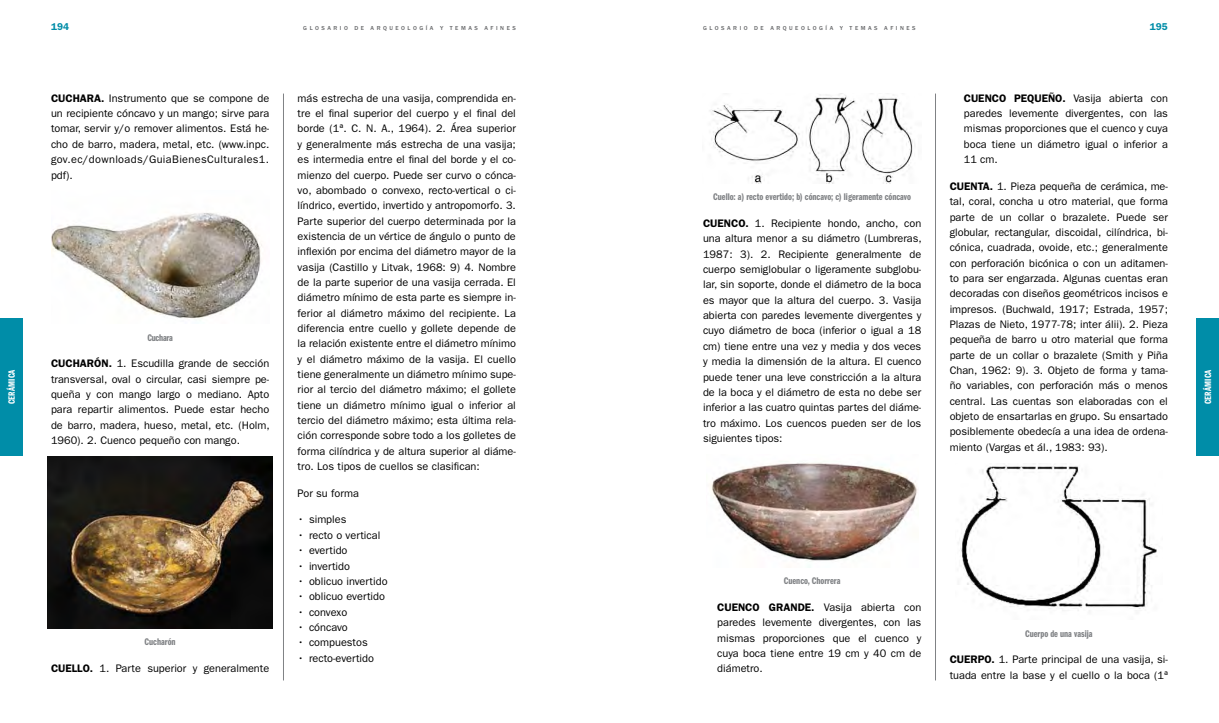
<style>
.page{position:relative;width:1219px;height:723px;background:#fff}
.page>*{position:absolute;margin:0;border:0;box-sizing:border-box;transform-origin:0 0}
.t1{font:11px/15.3px "Franklin Gothic";color:#000;text-align:justify}
.t2{font:10px "Franklin Gothic Demi Cmpr";color:#808285}
.t3{font:10px "Franklin Gothic Demi Cmpr";letter-spacing:-.02em;color:#808285}
.t4{font:600 10px "Franklin Gothic";letter-spacing:.01em;color:#008da8}
.t5{font:9.5px "Franklin Gothic Demi Cmpr";letter-spacing:.01em;color:#fff}
.t6{font:500 6px "Franklin Gothic";letter-spacing:.425em;color:#636466}
.s1{font-weight:600}
</style>
<div class="page">
<hr style="left:283px;top:94px;width:1px;height:586px;background:#808285">
<div style="left:0;top:318px;width:23px;height:138px;background:#008da8"></div>
<hr style="left:935px;top:94px;width:1px;height:586px;background:#808285">
<div style="left:1196px;top:318px;width:23px;height:138px;background:#008da8"></div>
<img style="left:51px;top:213px;width:211px;height:106px">
<img style="left:47px;top:456px;width:226px;height:172px">
<img style="left:960px;top:465px;width:197px;height:146px">
<img style="left:710px;top:94px;width:203px;height:90px">
<img style="left:711px;top:462px;width:207px;height:105px">
<p class="t5" style="left:7px;top:404px;width:36px;rotate:-90deg">CERÁMICA</p>
<p class="t4" style="left:51px;top:21px;width:20px">194</p>
<p class="t6" style="left:703px;top:25px;width:214px">GLOSARIO DE ARQUEOLOGÍA Y TEMAS AFINES</p>
<p class="t4" style="left:1150px;top:21px;width:20px">195</p>
<p class="t6" style="left:303px;top:25px;width:214px">GLOSARIO DE ARQUEOLOGÍA Y TEMAS AFINES</p>
<p class="t1" style="left:51px;top:90px;width:220px"><span class="s1">CUCHARA.</span> Instrumento que se compone de un recipiente cóncavo y un mango; sirve para tomar, servir y/o remover alimentos. Está he&shy;cho de barro, madera, metal, etc. (www.inpc. gov.ec/downloads/GuiaBienesCulturales1. pdf).</p>
<p class="t3" style="left:147px;top:332px;width:27px">Cuchara</p>
<p class="t1" style="left:51px;top:356px;width:220px"><span class="s1">CUCHARÓN.</span> 1. Escudilla grande de sección transversal, oval o circular, casi siempre pe&shy;queña y con mango largo o mediano. Apto para repartir alimentos. Puede estar hecho de barro, madera, hueso, metal, etc. (Holm, 1960). 2. Cuenco pequeño con mango.</p>
<p class="t2" style="left:145px;top:636px;width:33px">Cucharón</p>
<p class="t1" style="left:51px;top:660px;width:220px"><span class="s1">CUELLO.</span> 1. Parte superior y generalmente</p>
<p class="t1" style="left:298px;top:90px;width:220px">más estrecha de una vasija, comprendida en&shy;tre el final superior del cuerpo y el final del borde (1ª. C. N. A., 1964). 2. Área superior y generalmente más estrecha de una vasija; es intermedia entre el final del borde y el co&shy;mienzo del cuerpo. Puede ser curvo o cónca&shy;vo, abombado o convexo, recto-vertical o ci&shy;líndrico, evertido, invertido y antropomorfo. 3.<br>Parte superior del cuerpo determinada por la existencia de un vértice de ángulo o punto de inflexión por encima del diámetro mayor de la vasija (Castillo y Litvak, 1968: 9) 4. Nombre de la parte superior de una vasija cerrada. El diámetro mínimo de esta parte es siempre in&shy;ferior al diámetro máximo del recipiente. La diferencia entre cuello y gollete depende de la relación existente entre el diámetro mínimo y el diámetro máximo de la vasija. El cuello tiene generalmente un diámetro mínimo supe&shy;rior al tercio del diámetro máximo; el gollete tiene un diámetro mínimo igual o inferior al tercio del diámetro máximo; esta última rela&shy;ción corresponde sobre todo a los golletes de forma cilíndrica y de altura superior al diáme&shy;tro. Los tipos de cuellos se clasifican:</p>
<p class="t1" style="left:298px;top:485px;width:63px">Por su forma</p>
<p class="t1" style="left:298px;top:512px;width:50px">• simples</p>
<p class="t1" style="left:298px;top:527px;width:84px">• recto o vertical</p>
<p class="t1" style="left:298px;top:543px;width:51px">• evertido</p>
<p class="t1" style="left:298px;top:558px;width:54px">• invertido</p>
<p class="t1" style="left:298px;top:573px;width:91px">• oblicuo invertido</p>
<p class="t1" style="left:298px;top:589px;width:89px">• oblicuo evertido</p>
<p class="t1" style="left:298px;top:604px;width:51px">• convexo</p>
<p class="t1" style="left:298px;top:619px;width:52px">• cóncavo</p>
<p class="t1" style="left:298px;top:635px;width:72px">• compuestos</p>
<p class="t1" style="left:298px;top:650px;width:78px">• recto-evertido</p>
<p class="t2" style="left:713px;top:192px;width:199px">Cuello: a) recto evertido; b) cóncavo; c) ligeramente cóncavo</p>
<p class="t1" style="left:703px;top:216px;width:220px"><span class="s1">CUENCO.</span> 1. Recipiente hondo, ancho, con una altura menor a su diámetro (Lumbreras, 1987: 3). 2. Recipiente generalmente de cuerpo semiglobular o ligeramente subglobu&shy;lar, sin soporte, donde el diámetro de la boca es mayor que la altura del cuerpo. 3. Vasija abierta con paredes levemente divergentes y cuyo diámetro de boca (inferior o igual a 18 cm) tiene entre una vez y media y dos veces y media la dimensión de la altura. El cuenco puede tener una leve constricción a la altura de la boca y el diámetro de esta no debe ser inferior a las cuatro quintas partes del diáme&shy;tro máximo. Los cuencos pueden ser de los siguientes tipos:</p>
<p class="t1" style="left:964px;top:90px;width:206px"><span class="s1">CUENCO PEQUEÑO.</span> Vasija abierta con paredes levemente divergentes, con las mismas proporciones que el cuenco y cuya boca tiene un diámetro igual o inferior a 11 cm.</p>
<p class="t1" style="left:950px;top:179px;width:220px"><span class="s1">CUENTA.</span> 1. Pieza pequeña de cerámica, me&shy;tal, coral, concha u otro material, que forma parte de un collar o brazalete. Puede ser globular, rectangular, discoidal, cilíndrica, bi&shy;cónica, cuadrada, ovoide, etc.; generalmente con perforación bicónica o con un aditamen&shy;to para ser engarzada. Algunas cuentas eran decoradas con diseños geométricos incisos e impresos. (Buchwald, 1917; Estrada, 1957; Plazas de Nieto, 1977-78; inter álii). 2. Pieza pequeña de barro u otro material que forma parte de un collar o brazalete (Smith y Piña Chan, 1962: 9). 3. Objeto de forma y tama&shy;ño variables, con perforación más o menos central. Las cuentas son elaboradas con el objeto de ensartarlas en grupo. Su ensartado posiblemente obedecía a una idea de ordena&shy;miento (Vargas et ál., 1983: 93).</p>
<p class="t2" style="left:784px;top:575px;width:58px">Cuenco, Chorrera</p>
<p class="t1" style="left:717px;top:599px;width:206px"><span class="s1">CUENCO GRANDE.</span> Vasija abierta con paredes levemente divergentes, con las mismas proporciones que el cuenco y cuya boca tiene entre 19 cm y 40 cm de diámetro.</p>
<p class="t2" style="left:1025px;top:628px;width:69px">Cuerpo de una vasija</p>
<p class="t1" style="left:950px;top:652px;width:220px"><span class="s1">CUERPO.</span> 1. Parte principal de una vasija, si&shy;tuada entre la base y el cuello o la boca (1ª</p>
<p class="t5" style="left:1203px;top:404px;width:36px;rotate:-90deg">CERÁMICA</p>
</div>
